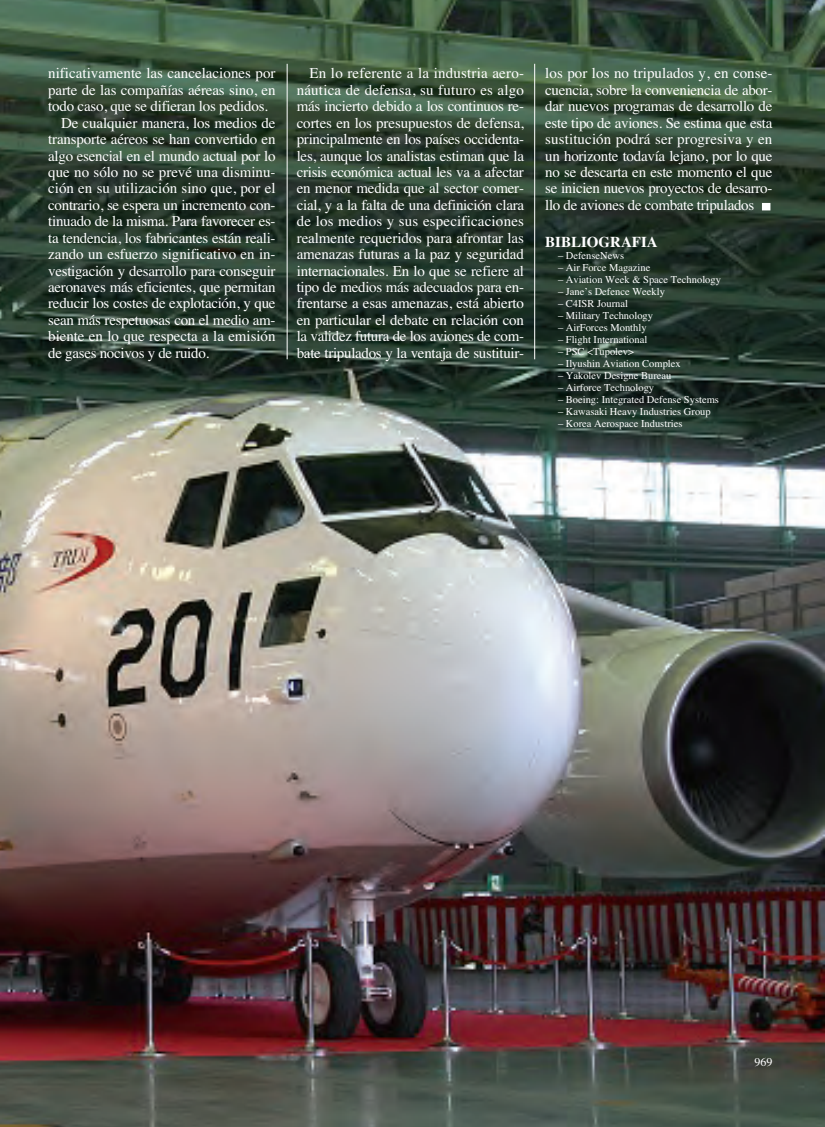
<style>
.page{position:relative;width:825px;height:1127px;background:#fff}
.page>*{position:absolute;margin:0;border:0;box-sizing:border-box;transform-origin:0 0}
.t1{font:15px/16.5px "Times";letter-spacing:-.02em;color:#fff;text-align:justify}
.t2{font:15px "Times";color:#fff}
.t3{font:700 15px "Times";color:#fff}
.t4{font:12px "Times";color:#fff}
.t5{font:10.5px "Times";color:#fff}
</style>
<div class="page">
<img style="left:0;top:0;width:825px;height:1127px">
<hr style="left:534px;top:64px;width:1px;height:295px;background:#fff">
<hr style="left:287px;top:64px;width:1px;height:295px;background:#fff">
<div style="left:762px;top:203px;width:8px;height:7px;background:#fff"></div>
<p class="t2" style="left:48px;top:68px;width:229px">nificativamente las cancelaciones por</p>
<p class="t1" style="left:48px;top:83px;width:229px">parte de las compañías aéreas sino, en</p>
<p class="t1" style="left:48px;top:99px;width:221px">todo caso, que se difieran los pedidos.</p>
<p class="t1" style="left:61px;top:116px;width:216px">De cualquier manera, los medios de</p>
<p class="t1" style="left:48px;top:132px;width:229px">transporte aéreos se han convertido en</p>
<p class="t1" style="left:48px;top:149px;width:229px">algo esencial en el mundo actual por lo</p>
<p class="t2" style="left:48px;top:167px;width:229px">que no sólo no se prevé una disminu-</p>
<p class="t1" style="left:48px;top:182px;width:229px">ción en su utilización sino que, por el</p>
<p class="t1" style="left:48px;top:198px;width:229px">contrario, se espera un incremento con-</p>
<p class="t1" style="left:48px;top:214px;width:229px">tinuado de la misma. Para favorecer es-</p>
<p class="t1" style="left:48px;top:231px;width:229px">ta tendencia, los fabricantes están reali-</p>
<p class="t1" style="left:48px;top:247px;width:229px">zando un esfuerzo significativo en in-</p>
<p class="t1" style="left:48px;top:264px;width:229px">vestigación y desarrollo para conseguir</p>
<p class="t1" style="left:48px;top:280px;width:229px">aeronaves más eficientes, que permitan</p>
<p class="t1" style="left:48px;top:297px;width:229px">reducir los costes de explotación, y que</p>
<p class="t1" style="left:48px;top:313px;width:229px">sean más respetuosas con el medio am-</p>
<p class="t1" style="left:48px;top:329px;width:229px">biente en lo que respecta a la emisión</p>
<p class="t1" style="left:48px;top:346px;width:163px">de gases nocivos y de ruido.</p>
<p class="t1" style="left:297px;top:67px;width:229px;text-indent:13px">En lo referente a la industria aero&shy;náutica de defensa, su futuro es algo más incierto debido a los continuos re&shy;cortes en los presupuestos de defensa, principalmente en los países occidenta&shy;les, aunque los analistas estiman que la crisis económica actual les va a afectar en menor medida que al sector comer&shy;cial, y a la falta de una definición clara de los medios y sus especificaciones realmente requeridos para afrontar las amenazas futuras a la paz y seguridad internacionales. En lo que se refiere al tipo de medios más adecuados para en&shy;frentarse a esas amenazas, está abierto en particular el debate en relación con la validez futura de los aviones de com&shy;bate tripulados y la ventaja de sustituir-</p>
<p class="t1" style="left:545px;top:67px;width:229px">los por los no tripulados y, en conse&shy;cuencia, sobre la conveniencia de abor&shy;dar nuevos programas de desarrollo de este tipo de aviones. Se estima que esta sustitución podrá ser progresiva y en un horizonte todavía lejano, por lo que no se descarta en este momento el que se inicien nuevos proyectos de desarro&shy;llo de aviones de combate tripulados</p>
<p class="t3" style="left:545px;top:237px;width:114px">BIBLIOGRAFIA</p>
<p class="t5" style="left:558px;top:252px;width:68px">– DefenseNews</p>
<p class="t5" style="left:558px;top:264px;width:94px">– Air Force Magazine</p>
<p class="t5" style="left:558px;top:276px;width:165px">– Aviation Week &amp; Space Technology</p>
<p class="t5" style="left:558px;top:288px;width:108px">– Jane’s Defence Weekly</p>
<p class="t5" style="left:558px;top:300px;width:71px">– C4ISR Journal</p>
<p class="t5" style="left:558px;top:312px;width:97px">– Military Technology</p>
<p class="t5" style="left:558px;top:324px;width:90px">– AirForces Monthly</p>
<p class="t5" style="left:558px;top:336px;width:91px">– Flight International</p>
<p class="t5" style="left:558px;top:348px;width:78px">– PSC &lt;Tupolev&gt;</p>
<p class="t5" style="left:558px;top:360px;width:124px">– Ilyushin Aviation Complex</p>
<p class="t5" style="left:558px;top:372px;width:115px">– Yakolev Designe Bureau</p>
<p class="t5" style="left:558px;top:384px;width:98px">– Airforce Technology</p>
<p class="t5" style="left:558px;top:396px;width:162px">– Boeing: Integrated Defense Systems</p>
<p class="t5" style="left:558px;top:408px;width:154px">– Kawasaki Heavy Industries Group</p>
<p class="t5" style="left:558px;top:420px;width:126px">– Korea Aerospace Industries</p>
<p class="t4" style="left:754px;top:1058px;width:19px">969</p>
</div>
